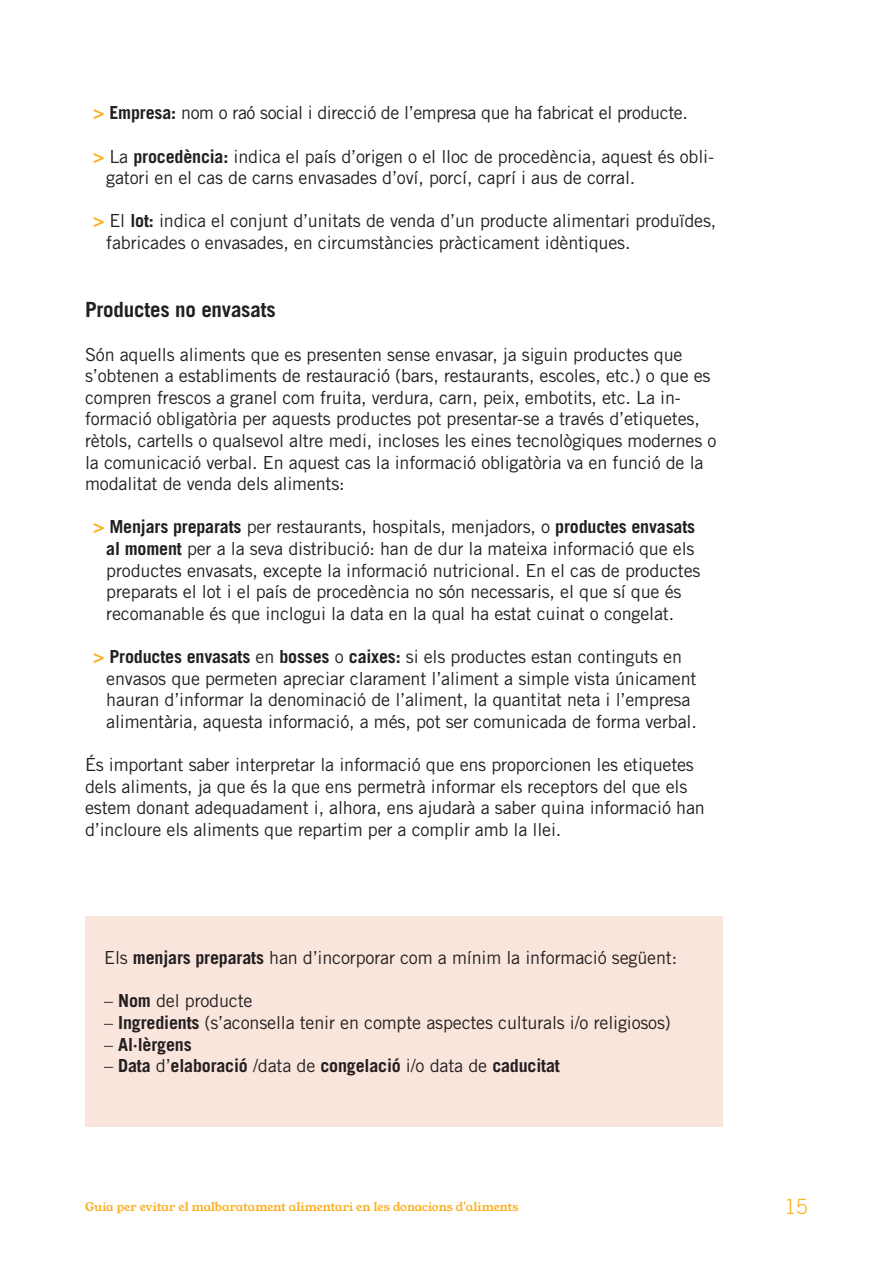
<style>
.page{position:relative;width:893px;height:1263px;background:#fff}
.page>*{position:absolute;margin:0;border:0;box-sizing:border-box;transform-origin:0 0}
.t1{font:700 21px "Trade Gothic LT Std";letter-spacing:-.01em;color:#231f20}
.t2{font:300 21px "Trade Gothic LT Std";color:#fbb126}
.t3{font:18px/21.6px "Trade Gothic LT Std";letter-spacing:-.01em;color:#231f20}
.t4{font:700 18px "Trade Gothic LT Std";letter-spacing:-.01em;color:#231f20}
.t5{font:12px "Young Serif";letter-spacing:-.01em;color:#fbb126}
.s1{font-weight:700;color:#fbb126}
.s2{font-weight:700}
.s3{font-weight:400}
</style>
<div class="page">
<div style="left:85px;top:916px;width:638px;height:211px;background:#f9e5dc"></div>
<p class="t3" style="left:94px;top:102px;width:596px"><span class="s1">&gt;</span> <span class="s2">Empresa:</span> nom o raó social i direcció de l’empresa que ha fabricat el producte.</p>
<p class="t3" style="left:106px;top:145px;width:609px;text-indent:-13px"><span class="s1">&gt;</span> La <span class="s2">procedència:</span> indica el país d’origen o el lloc de procedència, aquest és obli&shy;gatori en el cas de carns envasades d’oví, porcí, caprí i aus de corral.</p>
<p class="t3" style="left:106px;top:210px;width:611px;text-indent:-13px"><span class="s1">&gt;</span> El <span class="s2">lot:</span> indica el conjunt d’unitats de venda d’un producte alimentari produïdes, fabricades o envasades, en circumstàncies pràcticament idèntiques.</p>
<p class="t1" style="left:85px;top:297px;width:192px">Productes no envasats</p>
<p class="t3" style="left:85px;top:343px;width:633px">Són aquells aliments que es presenten sense envasar, ja siguin productes que s’obtenen a establiments de restauració (bars, restaurants, escoles, etc.) o que es compren frescos a granel com fruita, verdura, carn, peix, embotits, etc. La in&shy;formació obligatòria per aquests productes pot presentar-se a través d’etiquetes, rètols, cartells o qualsevol altre medi, incloses les eines tecnològiques modernes o la comunicació verbal. En aquest cas la informació obligatòria va en funció de la modalitat de venda dels aliments:</p>
<p class="t3" style="left:106px;top:516px;width:596px;text-indent:-13px"><span class="s1">&gt;</span> <span class="s2">Menjars preparats</span> per restaurants, hospitals, menjadors, o <span class="s2">productes envasats al moment</span> per a la seva distribució: han de dur la mateixa informació que els productes envasats, excepte la informació nutricional. En el cas de productes preparats el lot i el país de procedència no són necessaris, el que sí que és recomanable és que inclogui la data en la qual ha estat cuinat o congelat.</p>
<p class="t3" style="left:106px;top:645px;width:592px;text-indent:-13px"><span class="s1">&gt;</span> <span class="s2">Productes envasats</span> en <span class="s2">bosses</span> o <span class="s2">caixes:</span> si els productes estan continguts en envasos que permeten apreciar clarament l’aliment a simple vista únicament hauran d’informar la denominació de l’aliment, la quantitat neta i l’empresa alimentària, aquesta informació, a més, pot ser comunicada de forma verbal.</p>
<p class="t3" style="left:85px;top:753px;width:621px">És important saber interpretar la informació que ens proporcionen les etiquetes dels aliments, ja que és la que ens permetrà informar els receptors del que els estem donant adequadament i, alhora, ens ajudarà a saber quina informació han d’incloure els aliments que repartim per a complir amb la llei.</p>
<p class="t3" style="left:104px;top:947px;width:574px">Els <span class="s2">menjars preparats</span> han d’incorporar com a mínim la informació següent:</p>
<p class="t3" style="left:104px;top:990px;width:150px">– <span class="s2">Nom</span> del producte</p>
<p class="t3" style="left:104px;top:1011px;width:568px">– <span class="s2">Ingredients</span> (s’aconsella tenir en compte aspectes culturals i/o religiosos)</p>
<p class="t4" style="left:104px;top:1033px;width:89px"><span class="s3">–</span> Al·lèrgens</p>
<p class="t4" style="left:104px;top:1055px;width:457px"><span class="s3">–</span> Data <span class="s3">d’</span>elaboració <span class="s3">/data de</span> congelació <span class="s3">i/o data de</span> caducitat</p>
<p class="t5" style="left:85px;top:1198px;width:435px">Guia per evitar el malbaratament alimentari en les donacions d'aliments</p>
<p class="t2" style="left:785px;top:1194px;width:25px">15</p>
</div>
